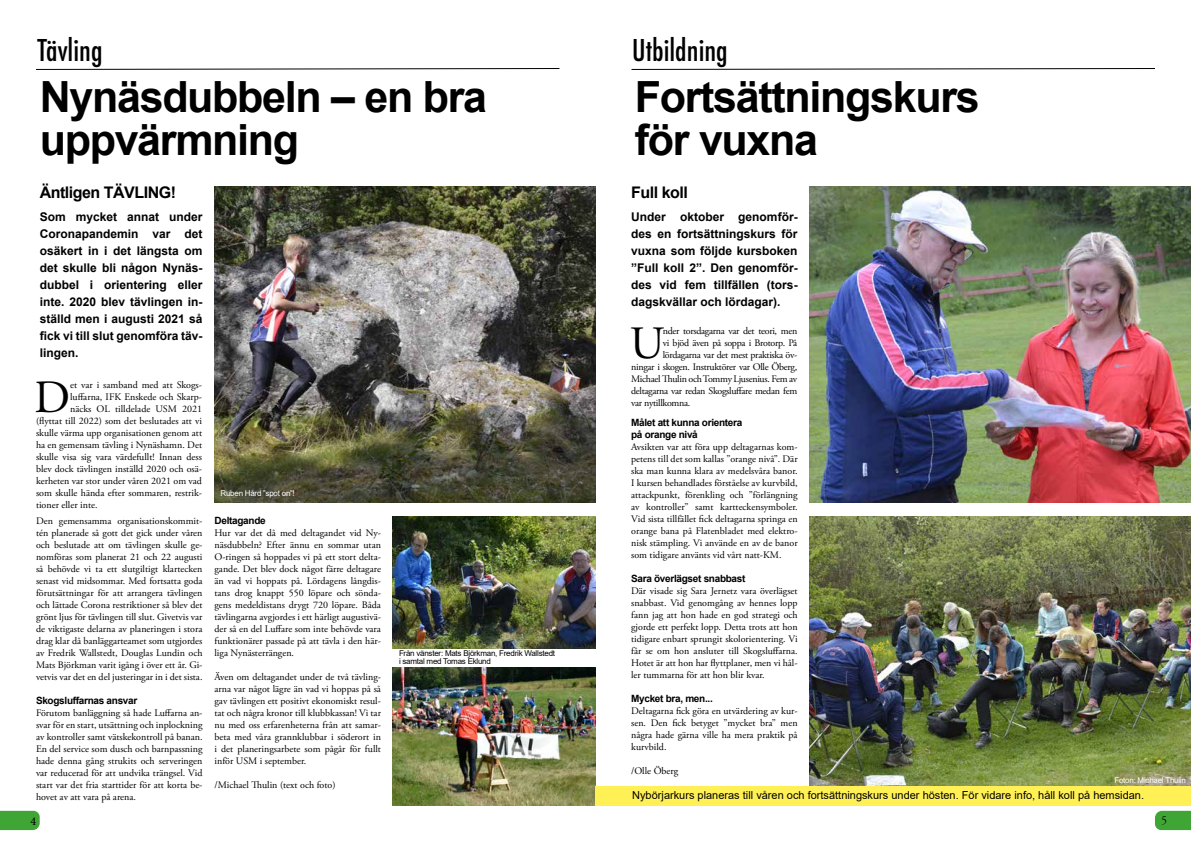
<style>
.page{position:relative;width:1191px;height:842px;background:#fff}
.page>*{position:absolute;margin:0;border:0;box-sizing:border-box;transform-origin:0 0}
.t1{font:46.2px "Adobe Garamond Pro";color:#000}
.t2{font:700 43px/43px "Arial";letter-spacing:-.03em;color:#000}
.t3{font:500 33px "Futura PT Cond";color:#000}
.t4{font:700 16px "Arial";letter-spacing:-.03em;color:#000}
.t5{font:700 12px/17px "Arial";color:#000;text-align:justify}
.t6{font:12px "Minion Pro";color:#000}
.t7{font:12px "Adobe Garamond Pro";color:#000}
.t8{font:11px "Arial";color:#000}
.t9{font:10px/12px "Adobe Garamond Pro";color:#000;text-align:justify}
.t10{font:10px "Adobe Garamond Pro";letter-spacing:-.03em;color:#000}
.t11{font:700 10px/12px "Arial";letter-spacing:-.03em;color:#000}
.t12{font:8px/8px "Arial";letter-spacing:-.03em;color:#000}
.t13{font:8px "Arial";letter-spacing:-.03em;color:#fff}
</style>
<div class="page">
<svg style="left:0;top:811px;width:40px;height:19px"></svg>
<svg style="left:1155px;top:811px;width:36px;height:19px"></svg>
<img style="left:809px;top:517px;width:382px;height:269px">
<svg style="left:36px;top:68px;width:524px;height:2px"></svg>
<svg style="left:631px;top:68px;width:524px;height:2px"></svg>
<img style="left:393px;top:517px;width:202px;height:131px">
<img style="left:393px;top:667px;width:202px;height:139px">
<img style="left:214px;top:186px;width:381px;height:316px">
<img style="left:809px;top:186px;width:382px;height:316px">
<div style="left:595px;top:786px;width:596px;height:20px;background:#fff155"></div>
<h3 class="t3" style="left:37px;top:31px;width:67px">Tävling</h3>
<h3 class="t3" style="left:632px;top:31px;width:97px">Utbildning</h3>
<h2 class="t2" style="left:40px;top:76px;width:449px">Nynäsdubbeln – en bra uppvärmning</h2>
<h3 class="t4" style="left:40px;top:181px;width:138px">Äntligen TÄVLING!</h3>
<p class="t5" style="left:40px;top:208px;width:164px">Som mycket annat under Coronapandemin var det osäkert in i det längsta om det skulle bli någon Nynäs&shy;dubbel i orientering eller inte. 2020 blev tävlingen in&shy;ställd men i augusti 2021 så fick vi till slut genomföra täv&shy;lingen.</p>
<h1 class="t1" style="left:34px;top:370px;width:38px">D</h1>
<p class="t9" style="left:70px;top:379px;width:133px">et var i samband med att Skogs-</p>
<p class="t9" style="left:70px;top:391px;width:133px">luffarna, IFK Enskede och Skarp-</p>
<p class="t9" style="left:70px;top:403px;width:133px">näcks OL tilldelade USM 2021</p>
<p class="t9" style="left:36px;top:415px;width:167px">(flyttat till 2022) som det beslutades att vi</p>
<p class="t9" style="left:36px;top:427px;width:168px">skulle värma upp organisationen genom att</p>
<p class="t9" style="left:36px;top:439px;width:168px">ha en gemensam tävling i Nynäshamn. Det</p>
<p class="t9" style="left:36px;top:451px;width:167px">skulle visa sig vara värdefullt! Innan dess</p>
<p class="t9" style="left:36px;top:463px;width:167px">blev dock tävlingen inställd 2020 och osä-</p>
<p class="t9" style="left:36px;top:475px;width:167px">kerheten var stor under våren 2021 om vad</p>
<p class="t9" style="left:36px;top:487px;width:167px">som skulle hända efter sommaren, restrik-</p>
<p class="t9" style="left:36px;top:499px;width:63px">tioner eller inte.</p>
<p class="t9" style="left:36px;top:515px;width:168px">Den gemensamma organisationskommit&shy;tén planerade så gott det gick under våren och beslutade att om tävlingen skulle ge&shy;nomföras som planerat 21 och 22 augusti så behövde vi ta ett slutgiltigt klartecken senast vid midsommar. Med fortsatta goda förutsättningar för att arrangera tävlingen och lättade Corona restriktioner så blev det grönt ljus för tävlingen till slut. Givetvis var de viktigaste delarna av planeringen i stora drag klar då banläggarteamet som utgjordes av Fredrik Wallstedt, Douglas Lundin och Mats Björkman varit igång i över ett år. Gi&shy;vetvis var det en del justeringar in i det sista.</p>
<p class="t11" style="left:36px;top:695px;width:103px">Skogsluffarnas ansvar</p>
<p class="t9" style="left:36px;top:707px;width:168px">Förutom banläggning så hade Luffarna an&shy;svar för en start, utsättning och inplockning av kontroller samt vätskekontroll på banan.<br>En del service som dusch och barnpassning hade denna gång strukits och serveringen var reducerad för att undvika trängsel. Vid start var det fria starttider för att korta be&shy;hovet av att vara på arena.</p>
<p class="t13" style="left:220px;top:488px;width:76px">Ruben Hård ”spot on”!</p>
<p class="t11" style="left:214px;top:515px;width:53px">Deltagande</p>
<p class="t9" style="left:214px;top:527px;width:168px">Hur var det då med deltagandet vid Ny&shy;näsdubbeln? Efter ännu en sommar utan O-ringen så hoppades vi på ett stort delta&shy;gande. Det blev dock något färre deltagare än vad vi hoppats på. Lördagens långdis&shy;tans drog knappt 550 löpare och sönda&shy;gens medeldistans drygt 720 löpare. Båda tävlingarna avgjordes i ett härligt augustivä&shy;der så en del Luffare som inte behövde vara funktionärer passade på att tävla i den här&shy;liga Nynästerrängen.</p>
<p class="t9" style="left:214px;top:671px;width:168px">Även om deltagandet under de två tävling&shy;arna var något lägre än vad vi hoppas på så gav tävlingen ett positivt ekonomiskt resul&shy;tat och några kronor till klubbkassan! Vi tar nu med oss erfarenheterna från att samar&shy;beta med våra grannklubbar i söderort in i det planeringsarbete som pågår för fullt inför USM i september.</p>
<p class="t9" style="left:214px;top:779px;width:123px">/Michael Thulin (text och foto)</p>
<p class="t12" style="left:399px;top:649px;width:158px">Från vänster: Mats Björkman, Fredrik Wallstedt i samtal med Tomas Eklund</p>
<h2 class="t2" style="left:635px;top:76px;width:346px">Fortsättningskurs för vuxna</h2>
<h3 class="t4" style="left:631px;top:181px;width:58px">Full koll</h3>
<p class="t5" style="left:631px;top:208px;width:168px">Under oktober genomför&shy;des en fortsättningskurs för vuxna som följde kursboken ”Full koll 2”. Den genomför&shy;des vid fem tillfällen (tors&shy;dagskvällar och lördagar).</p>
<h1 class="t1" style="left:629px;top:316px;width:36px">U</h1>
<p class="t10" style="left:663px;top:325px;width:136px">nder torsdagarna var det teori, men</p>
<p class="t10" style="left:663px;top:337px;width:136px">vi bjöd även på soppa i Brotorp. På</p>
<p class="t10" style="left:663px;top:349px;width:136px">lördagarna var det mest praktiska öv-</p>
<p class="t10" style="left:631px;top:361px;width:167px">ningar i skogen. Instruktörer var Olle Öberg,</p>
<p class="t10" style="left:631px;top:373px;width:167px">Michael Thulin och Tommy Ljusenius. Fem av</p>
<p class="t10" style="left:631px;top:385px;width:167px">deltagarna var redan Skogsluffare medan fem</p>
<p class="t10" style="left:631px;top:397px;width:61px">var nytillkomna.</p>
<p class="t11" style="left:631px;top:417px;width:113px">Målet att kunna orientera på orange nivå</p>
<p class="t9" style="left:631px;top:441px;width:168px">Avsikten var att föra upp deltagarnas kom&shy;petens till det som kallas ”orange nivå”. Där ska man kunna klara av medelsvåra banor.<br>I kursen behandlades förståelse av kurvbild, attackpunkt, förenkling och ”förlängning av kontroller” samt kartteckensymboler.<br>Vid sista tillfället fick deltagarna springa en orange bana på Flatenbladet med elektro&shy;nisk stämpling. Vi använde en av de banor som tidigare använts vid vårt natt-KM.</p>
<p class="t11" style="left:631px;top:573px;width:116px">Sara överlägset snabbast</p>
<p class="t9" style="left:631px;top:585px;width:168px">Där visade sig Sara Jernetz vara överlägset snabbast. Vid genomgång av hennes lopp fann jag att hon hade en god strategi och gjorde ett perfekt lopp. Detta trots att hon tidigare enbart sprungit skolorientering. Vi får se om hon ansluter till Skogsluffarna.<br>Hotet är att hon har flyttplaner, men vi hål&shy;ler tummarna för att hon blir kvar.</p>
<p class="t11" style="left:631px;top:693px;width:83px">Mycket bra, men...</p>
<p class="t9" style="left:631px;top:705px;width:168px">Deltagarna fick göra en utvärdering av kur&shy;sen. Den fick betyget ”mycket bra” men några hade gärna ville ha mera praktik på kurvbild.</p>
<p class="t9" style="left:631px;top:765px;width:49px">/Olle Öberg</p>
<p class="t13" style="left:1114px;top:774px;width:73px">Foton: Michael Thulin</p>
<p class="t8" style="left:632px;top:788px;width:513px">Nybörjarkurs planeras till våren och fortsättningskurs under hösten. För vidare info, håll koll på hemsidan.</p>
<p class="t6" style="left:30px;top:813px;width:7px">4</p>
<p class="t7" style="left:1161px;top:813px;width:7px">5</p>
</div>
